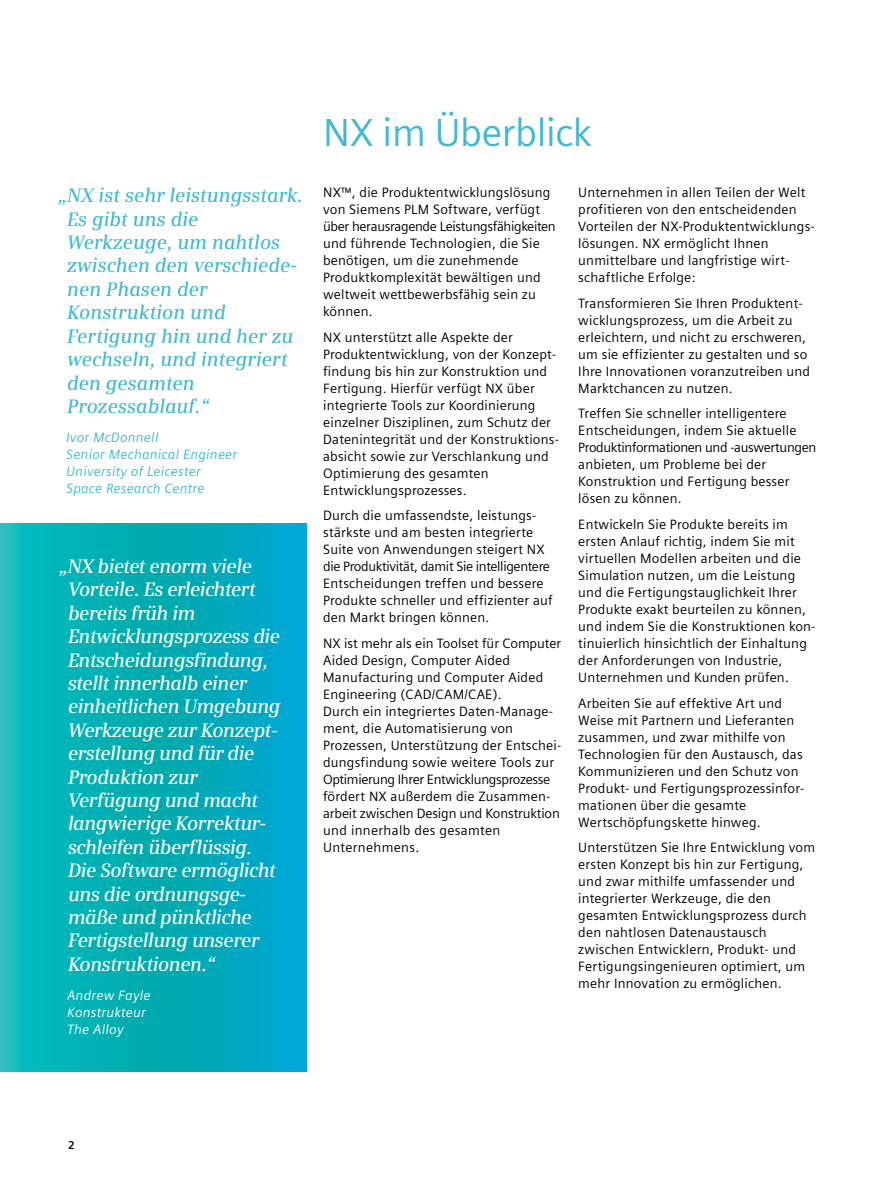
<style>
.page{position:relative;width:893px;height:1191px;background:#fff}
.page>*{position:absolute;margin:0;border:0;box-sizing:border-box;transform-origin:0 0}
.t1{font:39px "Siemens Sans Global";letter-spacing:-.01em;color:#43b9d1}
.t2{font:italic 600 19.5px/23.4px "Siemens Serif";letter-spacing:-.025em;color:#fff}
.t3{font:italic 600 19.5px/23.4px "Siemens Serif";color:#43b9d1}
.t4{font:13.5px/17px "Siemens Sans Global";letter-spacing:.015em;color:#000}
.t5{font:italic 13.5px/17px "Siemens Sans Global";letter-spacing:.015em;color:#43b9d1}
.t6{font:italic 13.5px/17px "Siemens Sans Global";letter-spacing:.015em;color:#fff}
.t7{font:700 11.25px "Siemens Sans Global";color:#000}
</style>
<div class="page">
<svg style="left:0;top:524px;width:306px;height:547px;background:#02aebb"></svg>
<h2 class="t3" style="left:67px;top:184px;width:238px;text-indent:-9px">„NX ist sehr leistungsstark.<br>Es gibt uns die<br>Werkzeuge, um nahtlos zwischen den verschiede&shy;nen Phasen der<br>Konstruktion und<br>Fertigung hin und her zu wechseln, und integriert den gesamten<br>Prozessablauf.“</h2>
<p class="t5" style="left:66px;top:428px;width:173px">Ivor McDonnell<br>Senior Mechanical Engineer<br>University of Leicester<br>Space Research Centre</p>
<p class="t2" style="left:68px;top:554px;width:214px;text-indent:-9px">„NX bietet enorm viele<br>Vorteile. Es erleichtert bereits früh im<br>Entwicklungsprozess die<br>Entscheidungsfindung, stellt innerhalb einer einheitlichen Umgebung<br>Werkzeuge zur Konzept&shy;erstellung und für die<br>Produktion zur<br>Verfügung und macht langwierige Korrektur&shy;schleifen überflüssig.<br>Die Software ermöglicht uns die ordnungsge&shy;mäße und pünktliche<br>Fertigstellung unserer<br>Konstruktionen.“</p>
<p class="t6" style="left:67px;top:986px;width:85px">Andrew Fayle<br>Konstrukteur<br>The Alloy</p>
<h1 class="t1" style="left:323px;top:104px;width:270px">NX im Überblick</h1>
<p class="t4" style="left:323px;top:184px;width:234px">NX™, die Produktentwicklungslösung von Siemens PLM Software, verfügt über herausragende Leistungsfähigkeiten und führende Technologien, die Sie benötigen, um die zunehmende<br>Produktkomplexität bewältigen und weltweit wettbewerbsfähig sein zu können.</p>
<p class="t4" style="left:323px;top:329px;width:237px">NX unterstützt alle Aspekte der Produktentwicklung, von der Konzept&shy;findung bis hin zur Konstruktion und Fertigung. Hierfür verfügt NX über integrierte Tools zur Koordinierung einzelner Disziplinen, zum Schutz der Datenintegrität und der Konstruktions&shy;absicht sowie zur Verschlankung und Optimierung des gesamten Entwicklungsprozesses.</p>
<p class="t4" style="left:323px;top:508px;width:231px">Durch die umfassendste, leistungs&shy;stärkste und am besten integrierte Suite von Anwendungen steigert NX die Produktivität, damit Sie intelligentere Entscheidungen treffen und bessere Produkte schneller und effizienter auf den Markt bringen können.</p>
<p class="t4" style="left:323px;top:635px;width:240px">NX ist mehr als ein Toolset für Computer Aided Design, Computer Aided Manufacturing und Computer Aided Engineering (CAD/CAM/CAE).<br>Durch ein integriertes Daten-Manage&shy;ment, die Automatisierung von Prozessen, Unterstützung der Entschei&shy;dungsfindung sowie weitere Tools zur Optimierung Ihrer Entwicklungsprozesse fördert NX außerdem die Zusammen&shy;arbeit zwischen Design und Konstruktion und innerhalb des gesamten Unternehmens.</p>
<p class="t4" style="left:578px;top:184px;width:238px">Unternehmen in allen Teilen der Welt profitieren von den entscheidenden Vorteilen der NX-Produktentwicklungs&shy;lösungen. NX ermöglicht Ihnen unmittelbare und langfristige wirt&shy;schaftliche Erfolge:</p>
<p class="t4" style="left:578px;top:295px;width:233px">Transformieren Sie Ihren Produktent&shy;wicklungsprozess, um die Arbeit zu erleichtern, und nicht zu erschweren, um sie effizienter zu gestalten und so Ihre Innovationen voranzutreiben und Marktchancen zu nutzen.</p>
<p class="t4" style="left:578px;top:406px;width:239px">Treffen Sie schneller intelligentere Entscheidungen, indem Sie aktuelle Produktinformationen und -auswertungen anbieten, um Probleme bei der Konstruktion und Fertigung besser lösen zu können.</p>
<p class="t4" style="left:578px;top:516px;width:239px">Entwickeln Sie Produkte bereits im ersten Anlauf richtig, indem Sie mit virtuellen Modellen arbeiten und die Simulation nutzen, um die Leistung und die Fertigungstauglichkeit Ihrer Produkte exakt beurteilen zu können, und indem Sie die Konstruktionen kon&shy;tinuierlich hinsichtlich der Einhaltung der Anforderungen von Industrie, Unternehmen und Kunden prüfen.</p>
<p class="t4" style="left:578px;top:695px;width:227px">Arbeiten Sie auf effektive Art und Weise mit Partnern und Lieferanten zusammen, und zwar mithilfe von Technologien für den Austausch, das Kommunizieren und den Schutz von Produkt- und Fertigungsprozessinfor&shy;mationen über die gesamte Wertschöpfungskette hinweg.</p>
<p class="t4" style="left:578px;top:839px;width:238px">Unterstützen Sie Ihre Entwicklung vom ersten Konzept bis hin zur Fertigung, und zwar mithilfe umfassender und integrierter Werkzeuge, die den gesamten Entwicklungsprozess durch den nahtlosen Datenaustausch zwischen Entwicklern, Produkt- und Fertigungsingenieuren optimiert, um mehr Innovation zu ermöglichen.</p>
<p class="t7" style="left:68px;top:1138px;width:8px">2</p>
</div>
